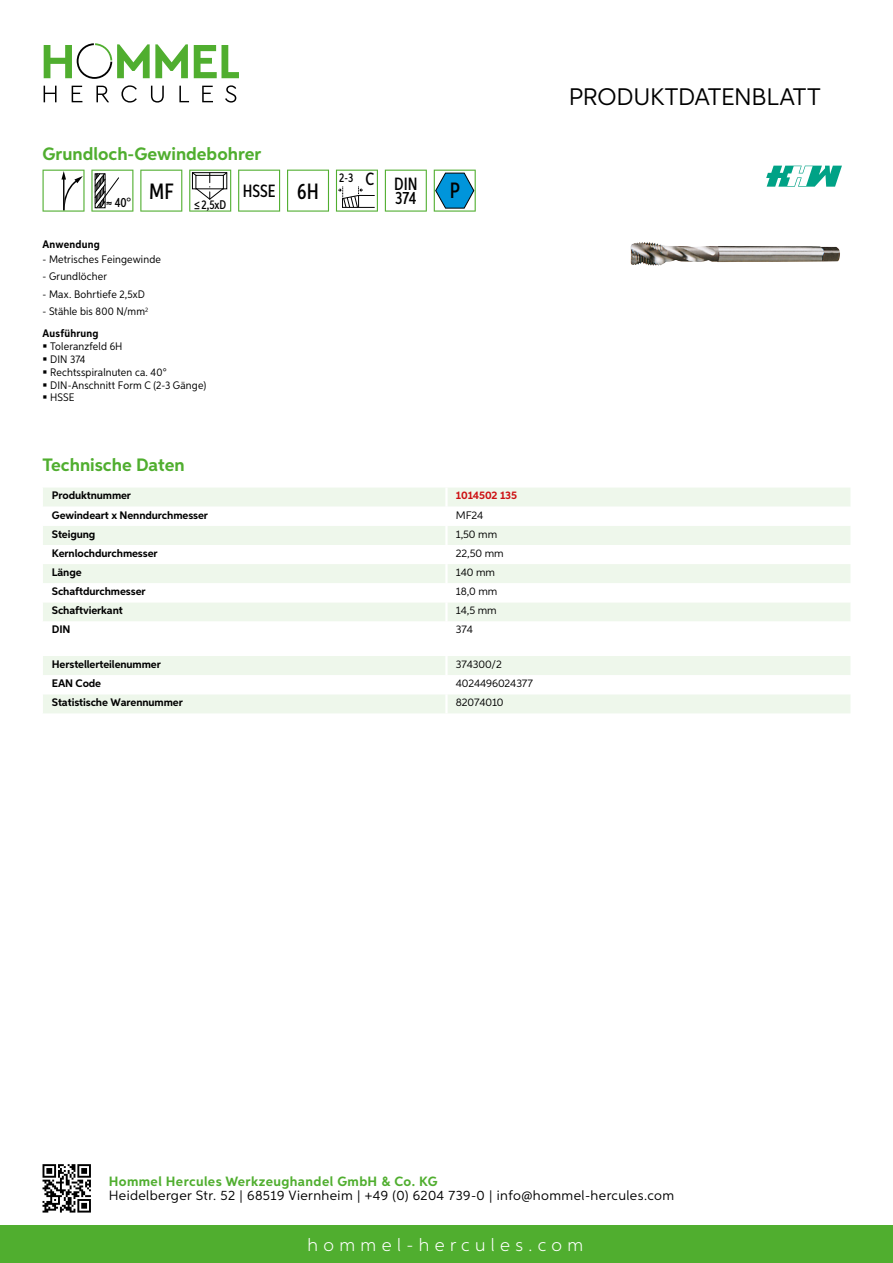
<style>
.page{position:relative;width:893px;height:1263px;background:#fff}
.page>*{position:absolute;margin:0;border:0;box-sizing:border-box;transform-origin:0 0}
.t1{font:24px "Aspira";letter-spacing:-.01em;color:#000}
.t2{font:500 22.2px "Aspira XX Nar";color:#000}
.t3{font:700 18px "Aspira";color:#50ae2f}
.t4{font:300 18px "Aspira";letter-spacing:.3em;color:#fff}
.t5{font:500 17.85px/14.9px "Aspira XX Nar";color:#000;text-align:right}
.t6{font:13.5px "Aspira";letter-spacing:.03em;color:#000}
.t7{font:700 13.5px "Aspira";letter-spacing:.03em;color:#50ae2f}
.t8{font:500 13.35px "Aspira XX Nar";color:#000}
.t9{font:500 12.6px "Aspira XX Nar";color:#000}
.t10{font:700 10.95px "Aspira";letter-spacing:-.01em;color:#000}
.t11{font:10.95px/12.8px "Aspira Nar";letter-spacing:.015em;color:#000}
.t12{font:10.95px "Aspira";letter-spacing:-.01em;color:#000}
.t13{font:700 10.95px "Aspira";letter-spacing:-.01em;color:#cd1013}
.t14{font:700 10.95px "Aspira Nar";letter-spacing:.02em;color:#000}
.s1{font-weight:700}
.s2{font-size:22.2px}
</style>
<div class="page">
<div style="left:0;top:1226px;width:893px;height:37px;background:#50ae2f"></div>
<svg style="left:43px;top:1164px;width:48px;height:48px"></svg>
<svg style="left:194px;top:45px;width:45px;height:33px"></svg>
<svg style="left:44px;top:43px;width:144px;height:36px"></svg>
<svg style="left:44px;top:86px;width:13px;height:16px"></svg>
<svg style="left:72px;top:86px;width:10px;height:16px"></svg>
<svg style="left:96px;top:86px;width:13px;height:16px"></svg>
<svg style="left:121px;top:85px;width:16px;height:18px"></svg>
<svg style="left:151px;top:86px;width:13px;height:17px"></svg>
<svg style="left:179px;top:86px;width:10px;height:16px"></svg>
<svg style="left:202px;top:86px;width:11px;height:16px"></svg>
<svg style="left:225px;top:85px;width:11px;height:18px"></svg>
<div style="left:43px;top:488px;width:807px;height:18px;background:#eef7eb"></div>
<svg style="left:43px;top:526px;width:807px;height:95px;fill:#eef7eb"></svg>
<hr style="left:445px;top:487px;width:3px;height:20px;background:#fff">
<hr style="left:445px;top:526px;width:3px;height:19px;background:#fff">
<hr style="left:445px;top:545px;width:3px;height:19px;background:#fff">
<hr style="left:445px;top:564px;width:3px;height:19px;background:#fff">
<hr style="left:445px;top:583px;width:3px;height:19px;background:#fff">
<hr style="left:445px;top:602px;width:3px;height:19px;background:#fff">
<svg style="left:43px;top:656px;width:807px;height:57px"></svg>
<hr style="left:445px;top:694px;width:3px;height:19px;background:#fff">
<svg style="left:43px;top:170px;width:42px;height:42px"></svg>
<svg style="left:91px;top:170px;width:42px;height:42px"></svg>
<svg style="left:140px;top:170px;width:42px;height:42px"></svg>
<svg style="left:189px;top:170px;width:42px;height:42px"></svg>
<svg style="left:238px;top:170px;width:42px;height:42px"></svg>
<svg style="left:287px;top:170px;width:42px;height:42px"></svg>
<svg style="left:336px;top:170px;width:42px;height:42px"></svg>
<svg style="left:385px;top:170px;width:42px;height:42px"></svg>
<svg style="left:434px;top:170px;width:42px;height:42px"></svg>
<img style="left:630px;top:242px;width:210px;height:24px">
<svg style="left:766px;top:166px;width:76px;height:21px"></svg>
<h3 class="t3" style="left:43px;top:142px;width:220px">Grundloch-Gewindebohrer</h3>
<p class="t8" style="left:115px;top:195px;width:60px">40° <sup>MF</sup></p>
<p class="t9" style="left:194px;top:197px;width:34px">≤2,5xD</p>
<p class="t14" style="left:43px;top:237px;width:59px">Anwendung</p>
<p class="t11" style="left:43px;top:252px;width:120px">- Metrisches Feingewinde</p>
<p class="t11" style="left:43px;top:270px;width:66px">- Grundlöcher</p>
<p class="t11" style="left:43px;top:287px;width:104px">- Max. Bohrtiefe 2,5xD</p>
<p class="t11" style="left:43px;top:300px;width:107px;line-height:22.2px">- Stähle bis 800 N/mm<sup>2<br></sup><span class="s1">Ausführung</span></p>
<p class="t11" style="left:50px;top:340px;width:157px">Toleranzfeld 6H<br>DIN 374<br>Rechtsspiralnuten ca. 40°<br>DIN-Anschnitt Form C (2-3 Gänge)<br>HSSE</p>
<h3 class="t5" style="left:243px;top:183px;width:78px">HSSE <span class="s2">6H</span></h3>
<h3 class="t5" style="left:339px;top:176px;width:80px"><sup>2-3</sup> C DIN<br>374</h3>
<h2 class="t2" style="left:450px;top:177px;width:12px">P</h2>
<h3 class="t3" style="left:43px;top:453px;width:144px">Technische Daten</h3>
<p class="t10" style="left:52px;top:489px;width:81px">Produktnummer</p>
<p class="t13" style="left:456px;top:489px;width:63px">1014502 135</p>
<p class="t10" style="left:52px;top:508px;width:158px">Gewindeart x Nenndurchmesser</p>
<p class="t12" style="left:456px;top:508px;width:29px">MF24</p>
<p class="t10" style="left:52px;top:527px;width:45px">Steigung</p>
<p class="t12" style="left:456px;top:527px;width:43px">1,50 mm</p>
<p class="t10" style="left:52px;top:546px;width:107px">Kernlochdurchmesser</p>
<p class="t12" style="left:456px;top:546px;width:49px">22,50 mm</p>
<p class="t10" style="left:52px;top:565px;width:31px">Länge</p>
<p class="t12" style="left:456px;top:566px;width:41px">140 mm</p>
<p class="t10" style="left:52px;top:585px;width:95px">Schaftdurchmesser</p>
<p class="t12" style="left:456px;top:585px;width:43px">18,0 mm</p>
<p class="t10" style="left:52px;top:604px;width:72px">Schaftvierkant</p>
<p class="t12" style="left:456px;top:604px;width:42px">14,5 mm</p>
<p class="t10" style="left:52px;top:623px;width:20px">DIN</p>
<p class="t12" style="left:456px;top:623px;width:19px">374</p>
<p class="t10" style="left:52px;top:657px;width:111px">Herstellerteilenummer</p>
<p class="t12" style="left:456px;top:657px;width:47px">374300/2</p>
<p class="t10" style="left:52px;top:677px;width:51px">EAN Code</p>
<p class="t12" style="left:456px;top:677px;width:78px">4024496024377</p>
<p class="t10" style="left:52px;top:696px;width:132px">Statistische Warennummer</p>
<p class="t12" style="left:456px;top:696px;width:49px">82074010</p>
<h1 class="t1" style="left:569px;top:82px;width:253px">Produktdatenblatt</h1>
<p class="t7" style="left:109px;top:1172px;width:330px">Hommel Hercules Werkzeughandel GmbH &amp; Co. KG</p>
<p class="t6" style="left:109px;top:1187px;width:567px">Heidelberger Str. 52 | 68519 Viernheim | +49 (0) 6204 739-0 | info@hommel-hercules.com</p>
<h3 class="t4" style="left:307px;top:1234px;width:277px">hommel-hercules.com</h3>
</div>
